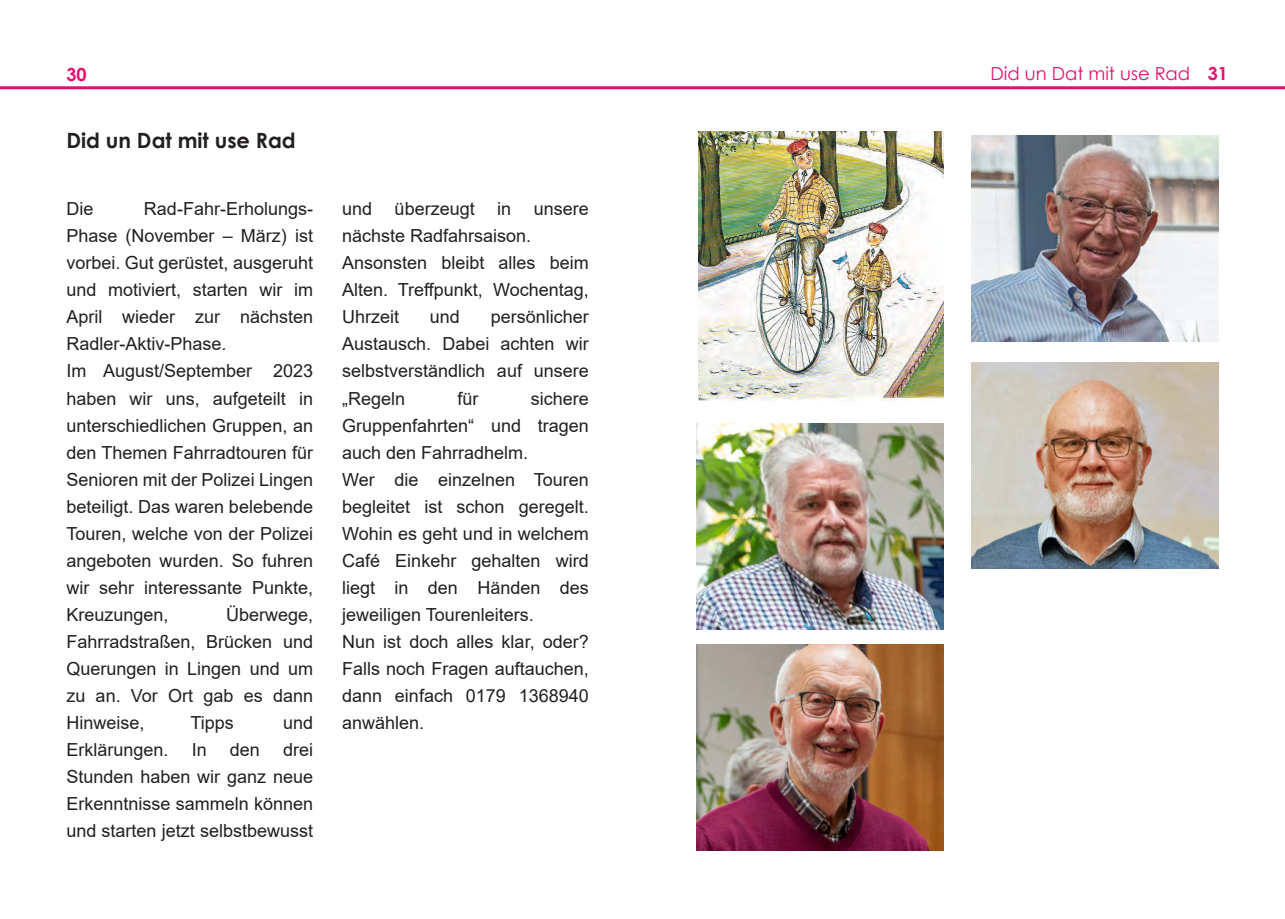
<style>
.page{position:relative;width:1285px;height:919px;background:#fff}
.page>*{position:absolute;margin:0;border:0;box-sizing:border-box;transform-origin:0 0}
.t1{font:700 21px "Century Gothic";color:#231f20}
.t2{font:18px/27px "Arial";color:#231f20}
.t3{font:18px "Century Gothic";color:#e50f70}
.t4{font:700 18px "Century Gothic";color:#e50f70}
.s1{font-weight:700}
</style>
<div class="page">
<hr style="left:0;top:86px;width:1284px;height:3px;background:#e50f70">
<img style="left:696px;top:423px;width:247px;height:206px">
<img style="left:971px;top:135px;width:247px;height:207px">
<img style="left:696px;top:644px;width:247px;height:206px">
<img style="left:971px;top:362px;width:247px;height:206px">
<img style="left:698px;top:132px;width:245px;height:268px">
<p class="t4" style="left:66px;top:67px;width:22px">30</p>
<p class="t3" style="left:990px;top:67px;width:239px">Did un Dat mit use Rad <span class="s1">31</span></p>
<p class="t1" style="left:66px;top:132px;width:231px">Did un Dat mit use Rad</p>
<p class="t2" style="left:66px;top:197px;width:248px;text-indent:78px">Rad-Fahr-Erholungs-<br>Phase (November – März) ist vorbei. Gut gerüstet, ausgeruht und motiviert, starten wir im<br>April wieder zur nächsten<br>Radler-Aktiv-Phase.<br>Im August/September 2023 haben wir uns, aufgeteilt in unterschiedlichen Gruppen, an den Themen Fahrradtouren für<br>Senioren mit der Polizei Lingen beteiligt. Das waren belebende<br>Touren, welche von der Polizei angeboten wurden. So fuhren wir sehr interessante Punkte,<br>Kreuzungen,</p>
<p class="t2" style="left:66px;top:197px;width:28px">Die</p>
<p class="t2" style="left:66px;top:602px;width:248px;text-align:justify;text-indent:160px">Überwege, Fahrradstraßen, Brücken und Querungen in Lingen und um zu an. Vor Ort gab es dann Hinweise,</p>
<p class="t2" style="left:190px;top:710px;width:45px">Tipps</p>
<p class="t2" style="left:283px;top:710px;width:32px">und</p>
<p class="t2" style="left:66px;top:737px;width:104px">Erklärungen.</p>
<p class="t2" style="left:192px;top:737px;width:17px">In</p>
<p class="t2" style="left:230px;top:737px;width:32px">den</p>
<p class="t2" style="left:66px;top:737px;width:248px;text-align:justify;text-indent:217px">drei Stunden haben wir ganz neue Erkenntnisse sammeln können und starten jetzt selbstbewusst</p>
<p class="t2" style="left:342px;top:197px;width:248px">und überzeugt in unsere nächste Radfahrsaison.<br>Ansonsten bleibt alles beim<br>Alten. Treffpunkt, Wochentag,<br>Uhrzeit</p>
<p class="t2" style="left:342px;top:305px;width:248px;text-align:justify;text-indent:149px">persönlicher Austausch. Dabei achten wir selbstverständlich auf unsere „Regeln</p>
<p class="t2" style="left:430px;top:305px;width:32px">und</p>
<p class="t2" style="left:457px;top:386px;width:23px">für</p>
<p class="t2" style="left:342px;top:386px;width:248px;text-indent:189px">sichere<br>Gruppenfahrten“ und tragen auch den Fahrradhelm.<br>Wer die einzelnen Touren begleitet ist schon geregelt.<br>Wohin es geht und in welchem<br>Café Einkehr gehalten wird liegt in den Händen des jeweiligen Tourenleiters.<br>Nun ist doch alles klar, oder?<br>Falls noch Fragen auftauchen, dann einfach 0179 1368940 anwählen.</p>
</div>
